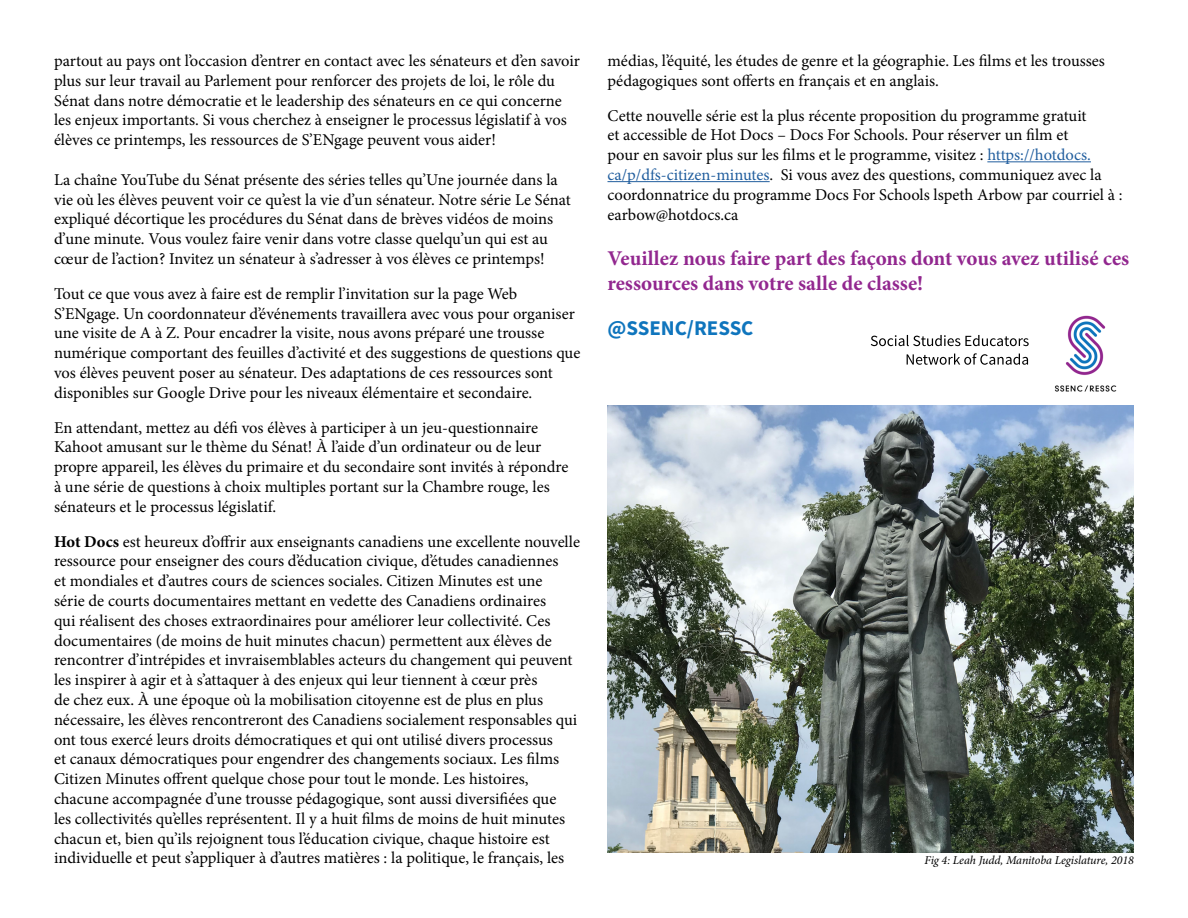
<style>
.page{position:relative;width:1188px;height:918px;background:#fff}
.page>*{position:absolute;margin:0;border:0;box-sizing:border-box;transform-origin:0 0}
.t1{font:700 21px/25.2px "Minion Pro";color:#92278f}
.t2{font:700 21px "Source Sans Pro";color:#0f75bd}
.t3{font:16.5px/19.8px "Minion Pro";color:#000}
.t4{font:italic 12px "Minion Pro";letter-spacing:-.01em;color:#000}
.s1{font-weight:700}
.s2{color:#215e9e}
</style>
<div class="page">
<hr style="left:987px;top:161px;width:104px;height:1px;background:#215e9e">
<hr style="left:608px;top:181px;width:162px;height:1px;background:#215e9e">
<img style="left:608px;top:405px;width:526px;height:447px">
<svg style="left:907px;top:353px;width:121px;height:12px"></svg>
<svg style="left:871px;top:335px;width:158px;height:11px"></svg>
<img style="left:1055px;top:315px;width:62px;height:77px">
<p class="t3" style="left:54px;top:51px;width:527px">partout au pays ont l’occasion d’entrer en contact avec les sénateurs et d’en savoir plus sur leur travail au Parlement pour renforcer des projets de loi, le rôle du Sénat dans notre démocratie et le leadership des sénateurs en ce qui concerne les enjeux importants. Si vous cherchez à enseigner le processus législatif à vos élèves ce printemps, les ressources de S’ENgage peuvent vous aider!</p>
<p class="t3" style="left:54px;top:170px;width:518px">La chaîne YouTube du Sénat présente des séries telles qu’Une journée dans la vie où les élèves peuvent voir ce qu’est la vie d’un sénateur. Notre série Le Sénat expliqué décortique les procédures du Sénat dans de brèves vidéos de moins d’une minute. Vous voulez faire venir dans votre classe quelqu’un qui est au cœur de l’action? Invitez un sénateur à s’adresser à vos élèves ce printemps!</p>
<p class="t3" style="left:54px;top:284px;width:528px">Tout ce que vous avez à faire est de remplir l’invitation sur la page Web S’ENgage. Un coordonnateur d’événements travaillera avec vous pour organiser une visite de A à Z. Pour encadrer la visite, nous avons préparé une trousse numérique comportant des feuilles d’activité et des suggestions de questions que vos élèves peuvent poser au sénateur. Des adaptations de ces ressources sont disponibles sur Google Drive pour les niveaux élémentaire et secondaire.</p>
<p class="t3" style="left:54px;top:418px;width:516px">En attendant, mettez au défi vos élèves à participer à un jeu-questionnaire Kahoot amusant sur le thème du Sénat! À l’aide d’un ordinateur ou de leur propre appareil, les élèves du primaire et du secondaire sont invités à répondre à une série de questions à choix multiples portant sur la Chambre rouge, les sénateurs et le processus législatif.</p>
<p class="t3" style="left:54px;top:532px;width:528px"><span class="s1">Hot Docs</span> est heureux d’offrir aux enseignants canadiens une excellente nouvelle ressource pour enseigner des cours d’éducation civique, d’études canadiennes<br>et mondiales et d’autres cours de sciences sociales. Citizen Minutes est une<br>série de courts documentaires mettant en vedette des Canadiens ordinaires<br>qui réalisent des choses extraordinaires pour améliorer leur collectivité. Ces documentaires (de moins de huit minutes chacun) permettent aux élèves de rencontrer d’intrépides et invraisemblables acteurs du changement qui peuvent les inspirer à agir et à s’attaquer à des enjeux qui leur tiennent à cœur près<br>de chez eux. À une époque où la mobilisation citoyenne est de plus en plus nécessaire, les élèves rencontreront des Canadiens socialement responsables qui ont tous exercé leurs droits démocratiques et qui ont utilisé divers processus<br>et canaux démocratiques pour engendrer des changements sociaux. Les films Citizen Minutes offrent quelque chose pour tout le monde. Les histoires, chacune accompagnée d’une trousse pédagogique, sont aussi diversifiées que<br>les collectivités qu’elles représentent. Il y a huit films de moins de huit minutes chacun et, bien qu’ils rejoignent tous l’éducation civique, chaque histoire est individuelle et peut s’appliquer à d’autres matières : la politique, le français, les</p>
<p class="t3" style="left:608px;top:51px;width:499px">médias, l’équité, les études de genre et la géographie. Les films et les trousses pédagogiques sont offerts en français et en anglais.</p>
<p class="t3" style="left:608px;top:106px;width:517px">Cette nouvelle série est la plus récente proposition du programme gratuit<br>et accessible de Hot Docs – Docs For Schools. Pour réserver un film et<br>pour en savoir plus sur les films et le programme, visitez : <span class="s2">https://hotdocs. ca/p/dfs-citizen-minutes</span>. Si vous avez des questions, communiquez avec la coordonnatrice du programme Docs For Schools lspeth Arbow par courriel à : earbow@hotdocs.ca</p>
<p class="t1" style="left:608px;top:245px;width:523px">Veuillez nous faire part des façons dont vous avez utilisé ces ressources dans votre salle de classe!</p>
<p class="t2" style="left:608px;top:314px;width:148px">@SSENC/RESSC</p>
<p class="t4" style="left:925px;top:852px;width:211px">Fig 4: Leah Judd, Manitoba Legislature, 2018</p>
</div>
